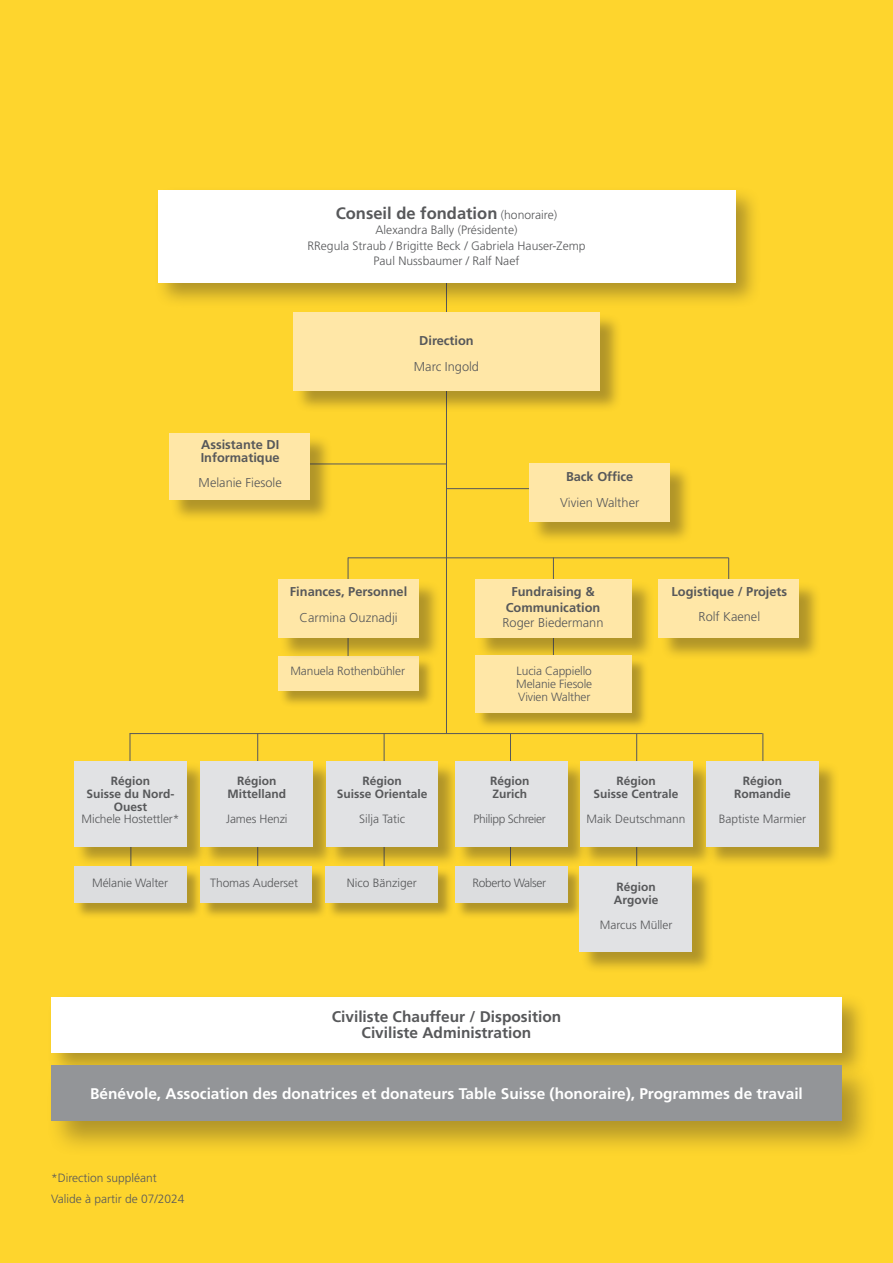
<style>
.page{position:relative;width:893px;height:1263px;background:#fed52d}
.page>*{position:absolute;margin:0;border:0;box-sizing:border-box;transform-origin:0 0}
.text_organigramm{font:700 16.5px "Frutiger LT Pro";color:#57585a}
.text_organigramm-2{font:700 15.45px "Frutiger LT Pro";color:#fff}
.text_organigramm-3{font:700 15.45px "Frutiger LT Pro";color:#57585a}
.text_organigramm-4{font:700 12.75px "Frutiger LT Pro";color:#57585a}
.text_organigramm-5{font:300 12.75px "Frutiger LT Pro";color:#57585a}
.text_organigramm-6{font:300 12.15px "Frutiger LT Pro";color:#57585a}
.text_organigramm-7{font:300 12px "Frutiger LT Pro";letter-spacing:-.01em;color:#57585a}
.text_organigramm-8{font:700 12px/12.8px "Frutiger LT Pro";color:#57585a;text-align:center}
.text_organigramm-9{font:300 12px "Frutiger LT Pro";letter-spacing:-.03em;color:#57585a}
.s1{font-weight:300;font-size:12.15px}
</style>
<div class="page">
<hr style="left:636px;top:734px;width:1px;height:158px;background:#57585a">
<hr style="left:446px;top:271px;width:1px;height:462px;background:#57585a">
<hr style="left:289px;top:464px;width:157px;height:1px;background:#57585a">
<div style="left:153px;top:186px;width:609px;height:123px;background:#231f20;opacity:.35"></div>
<div style="left:158px;top:190px;width:577px;height:92px;background:#fff"></div>
<div style="left:295px;top:314px;width:328px;height:99px;background:#231f20;opacity:.35"></div>
<div style="left:293px;top:312px;width:307px;height:79px;background:#ffe7a7"></div>
<hr style="left:130px;top:733px;width:632px;height:1px;background:#57585a">
<hr style="left:130px;top:733px;width:1px;height:30px;background:#57585a">
<hr style="left:762px;top:733px;width:1px;height:30px;background:#57585a">
<hr style="left:257px;top:733px;width:1px;height:158px;background:#57585a">
<hr style="left:384px;top:733px;width:1px;height:158px;background:#57585a">
<hr style="left:510px;top:733px;width:1px;height:158px;background:#57585a">
<div style="left:171px;top:435px;width:161px;height:88px;background:#231f20;opacity:.35"></div>
<div style="left:169px;top:433px;width:141px;height:67px;background:#ffe7a7"></div>
<div style="left:75px;top:762px;width:133px;height:105px;background:#231f20;opacity:.35"></div>
<div style="left:74px;top:761px;width:113px;height:85px;background:#e1e2e4"></div>
<div style="left:201px;top:762px;width:134px;height:105px;background:#231f20;opacity:.35"></div>
<div style="left:200px;top:761px;width:113px;height:85px;background:#e1e2e4"></div>
<div style="left:328px;top:762px;width:131px;height:105px;background:#231f20;opacity:.35"></div>
<div style="left:327px;top:761px;width:111px;height:85px;background:#e1e2e4"></div>
<div style="left:456px;top:762px;width:132px;height:105px;background:#231f20;opacity:.35"></div>
<div style="left:455px;top:761px;width:112px;height:85px;background:#e1e2e4"></div>
<div style="left:581px;top:762px;width:133px;height:105px;background:#231f20;opacity:.35"></div>
<div style="left:580px;top:761px;width:112px;height:85px;background:#e1e2e4"></div>
<div style="left:707px;top:762px;width:133px;height:105px;background:#231f20;opacity:.35"></div>
<div style="left:706px;top:761px;width:113px;height:85px;background:#e1e2e4"></div>
<div style="left:75px;top:867px;width:128px;height:52px;background:#231f20;opacity:.35"></div>
<div style="left:74px;top:866px;width:112px;height:37px;background:#dcdddf"></div>
<div style="left:201px;top:867px;width:127px;height:52px;background:#231f20;opacity:.35"></div>
<div style="left:201px;top:866px;width:111px;height:37px;background:#dcdddf"></div>
<div style="left:326px;top:867px;width:128px;height:52px;background:#231f20;opacity:.35"></div>
<div style="left:326px;top:866px;width:112px;height:37px;background:#dcdddf"></div>
<div style="left:455px;top:867px;width:128px;height:52px;background:#231f20;opacity:.35"></div>
<div style="left:455px;top:866px;width:112px;height:37px;background:#dcdddf"></div>
<div style="left:47px;top:993px;width:821px;height:86px;background:#231f20;opacity:.35"></div>
<div style="left:51px;top:997px;width:791px;height:55px;background:#fff"></div>
<div style="left:46px;top:1060px;width:831px;height:97px;background:#231f20;opacity:.35"></div>
<div style="left:51px;top:1066px;width:791px;height:55px;background:#939598"></div>
<hr style="left:348px;top:557px;width:381px;height:1px;background:#57585a">
<hr style="left:348px;top:557px;width:1px;height:118px;background:#57585a">
<hr style="left:553px;top:557px;width:1px;height:118px;background:#57585a">
<hr style="left:728px;top:558px;width:1px;height:69px;background:#57585a">
<div style="left:476px;top:581px;width:179px;height:79px;background:#231f20;opacity:.35"></div>
<div style="left:475px;top:579px;width:157px;height:58px;background:#ffe7a7"></div>
<div style="left:279px;top:657px;width:157px;height:51px;background:#231f20;opacity:.35"></div>
<div style="left:278px;top:656px;width:140px;height:34px;background:#ffe7a7"></div>
<div style="left:280px;top:581px;width:161px;height:79px;background:#231f20;opacity:.35"></div>
<div style="left:278px;top:579px;width:141px;height:58px;background:#ffe7a7"></div>
<div style="left:476px;top:657px;width:173px;height:74px;background:#231f20;opacity:.35"></div>
<div style="left:475px;top:656px;width:157px;height:57px;background:#ffe7a7"></div>
<div style="left:660px;top:581px;width:162px;height:80px;background:#231f20;opacity:.35"></div>
<div style="left:659px;top:580px;width:140px;height:58px;background:#ffe7a7"></div>
<div style="left:580px;top:867px;width:134px;height:106px;background:#231f20;opacity:.35"></div>
<div style="left:579px;top:866px;width:113px;height:85px;background:#e1e2e4"></div>
<hr style="left:446px;top:488px;width:89px;height:1px;background:#57585a">
<div style="left:531px;top:465px;width:161px;height:79px;background:#231f20;opacity:.35"></div>
<div style="left:529px;top:463px;width:141px;height:58px;background:#ffe7a7"></div>
<p class="text_organigramm" style="left:336px;top:203px;width:223px">Conseil de fondation <span class="s1">(honoraire)</span></p>
<p class="text_organigramm-6" style="left:376px;top:223px;width:143px">Alexandra Bally (Présidente)</p>
<p class="text_organigramm-6" style="left:307px;top:238px;width:280px">RRegula Straub / Brigitte Beck / Gabriela Hauser-Zemp</p>
<p class="text_organigramm-6" style="left:373px;top:254px;width:147px">Paul Nussbaumer / Ralf Naef</p>
<p class="text_organigramm-4" style="left:201px;top:437px;width:80px">Assistante DI</p>
<p class="text_organigramm-4" style="left:201px;top:450px;width:80px">Informatique</p>
<p class="text_organigramm-5" style="left:199px;top:475px;width:85px">Melanie Fiesole</p>
<p class="text_organigramm-4" style="left:419px;top:333px;width:56px">Direction</p>
<p class="text_organigramm-5" style="left:414px;top:359px;width:67px">Marc Ingold</p>
<p class="text_organigramm-4" style="left:566px;top:469px;width:69px">Back Office</p>
<p class="text_organigramm-5" style="left:560px;top:495px;width:81px">Vivien Walther</p>
<p class="text_organigramm-8" style="left:111px;top:775px;width:41px">Région</p>
<p class="text_organigramm-8" style="left:87px;top:787px;width:89px">Suisse du Nord-<br>Ouest</p>
<p class="text_organigramm-7" style="left:82px;top:812px;width:99px">Michele Hostettler*</p>
<p class="text_organigramm-4" style="left:290px;top:584px;width:119px">Finances, Personnel</p>
<p class="text_organigramm-5" style="left:299px;top:610px;width:100px">Carmina Ouznadji</p>
<p class="text_organigramm-7" style="left:290px;top:664px;width:116px">Manuela Rothenbühler</p>
<p class="text_organigramm-8" style="left:237px;top:775px;width:41px">Région</p>
<p class="text_organigramm-8" style="left:228px;top:787px;width:60px">Mittelland</p>
<p class="text_organigramm-7" style="left:226px;top:812px;width:63px">James Henzi</p>
<p class="text_organigramm-8" style="left:362px;top:775px;width:41px">Région</p>
<p class="text_organigramm-8" style="left:337px;top:787px;width:92px">Suisse Orientale</p>
<p class="text_organigramm-7" style="left:359px;top:812px;width:47px">Silja Tatic</p>
<p class="text_organigramm-4" style="left:511px;top:584px;width:85px">Fundraising &amp;</p>
<p class="text_organigramm-4" style="left:506px;top:599px;width:96px">Communication</p>
<p class="text_organigramm-5" style="left:502px;top:615px;width:103px">Roger Biedermann</p>
<p class="text_organigramm-7" style="left:517px;top:664px;width:77px">Lucia Cappiello</p>
<p class="text_organigramm-7" style="left:516px;top:677px;width:77px">Melanie Fiesole</p>
<p class="text_organigramm-7" style="left:518px;top:690px;width:74px">Vivien Walther</p>
<p class="text_organigramm-4" style="left:671px;top:583px;width:117px">Logistique / Projets</p>
<p class="text_organigramm-5" style="left:698px;top:609px;width:63px">Rolf Kaenel</p>
<p class="text_organigramm-8" style="left:490px;top:775px;width:41px">Région</p>
<p class="text_organigramm-8" style="left:492px;top:787px;width:36px">Zurich</p>
<p class="text_organigramm-9" style="left:473px;top:812px;width:74px">Philipp Schreier</p>
<p class="text_organigramm-8" style="left:616px;top:775px;width:41px">Région</p>
<p class="text_organigramm-8" style="left:594px;top:787px;width:86px">Suisse Centrale</p>
<p class="text_organigramm-7" style="left:587px;top:812px;width:100px">Maik Deutschmann</p>
<p class="text_organigramm-8" style="left:743px;top:775px;width:41px">Région</p>
<p class="text_organigramm-8" style="left:734px;top:787px;width:58px">Romandie</p>
<p class="text_organigramm-7" style="left:719px;top:812px;width:89px">Baptiste Marmier</p>
<p class="text_organigramm-7" style="left:92px;top:876px;width:77px">Mélanie Walter</p>
<p class="text_organigramm-7" style="left:210px;top:876px;width:89px">Thomas Auderset</p>
<p class="text_organigramm-7" style="left:347px;top:875px;width:72px">Nico Bänziger</p>
<p class="text_organigramm-9" style="left:473px;top:875px;width:75px">Roberto Walser</p>
<p class="text_organigramm-3" style="left:332px;top:1007px;width:231px">Civiliste Chauffeur / Disposition</p>
<p class="text_organigramm-3" style="left:362px;top:1024px;width:171px">Civiliste Administration</p>
<p class="text_organigramm-8" style="left:617px;top:880px;width:41px">Région</p>
<p class="text_organigramm-8" style="left:614px;top:893px;width:46px">Argovie</p>
<p class="text_organigramm-7" style="left:600px;top:918px;width:74px">Marcus Müller</p>
<p class="text_organigramm-2" style="left:90px;top:1084px;width:714px">Bénévole, Association des donatrices et donateurs Table Suisse (honoraire), Programmes de travail</p>
<p class="text_organigramm-7" style="left:51px;top:1171px;width:107px">*Direction suppléant</p>
<p class="text_organigramm-7" style="left:51px;top:1192px;width:135px">Valide à partir de 07/2024</p>
</div>
